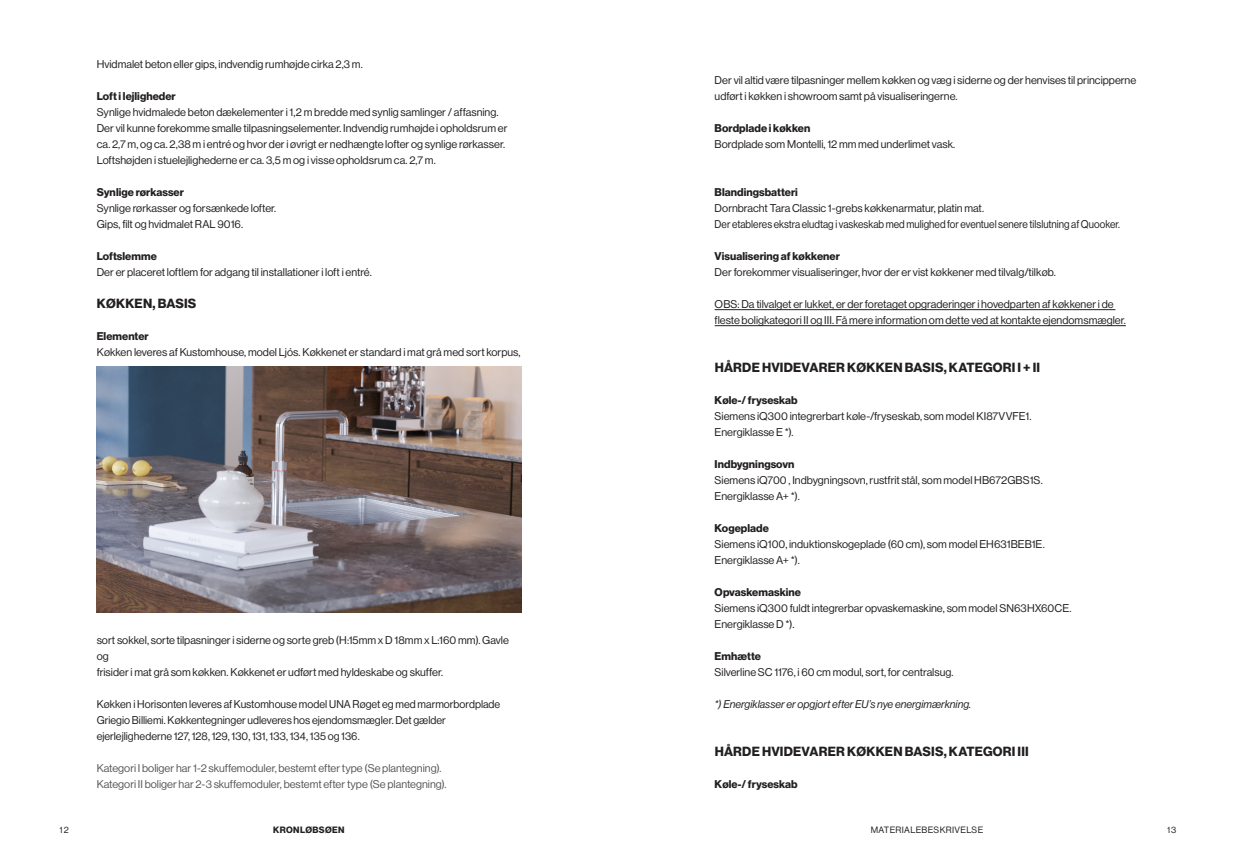
<style>
.page{position:relative;width:1236px;height:865px;background:#fff}
.page>*{position:absolute;margin:0;border:0;box-sizing:border-box;transform-origin:0 0}
.t1{font:13px "N Haas Grotesk DS Pro 75 Bd";letter-spacing:.02em;color:#231f20}
.t2{font:11px/16px "N Haas Grotesk DS Pro 55 Rg";color:#231f20}
.t3{font:11px "N Haas Grotesk DS Pro 75 Bd";letter-spacing:.005em;color:#231f20}
.t4{font:11px/16px "N Haas Grotesk DS Pro 55 Rg";color:#57585a}
.t5{font:11px "N Haas Grotesk DS Pro 56 It";color:#231f20}
.t6{font:9px "N Haas Grotesk DS Pro 55 Rg";letter-spacing:.04em;color:#231f20}
.t7{font:9px "N Haas Grotesk DS Pro 75 Bd";letter-spacing:.04em;color:#231f20}
</style>
<div class="page">
<hr style="left:715px;top:309px;width:400px;height:1px;background:#231f20">
<hr style="left:715px;top:325px;width:411px;height:1px;background:#231f20">
<img style="left:97px;top:366px;width:424px;height:246px">
<p class="t2" style="left:97px;top:57px;width:268px">Hvidmalet beton eller gips, indvendig rumhøjde cirka 2,3 m.</p>
<p class="t3" style="left:97px;top:90px;width:81px">Loft i lejligheder</p>
<p class="t2" style="left:97px;top:105px;width:412px">Synlige hvidmalede beton dækelementer i 1,2 m bredde med synlig samlinger / affasning.<br>Der vil kunne forekomme smalle tilpasningselementer. Indvendig rumhøjde i opholdsrum er ca. 2,7 m, og ca. 2,38 m i entré og hvor der i øvrigt er nedhængte lofter og synlige rørkasser.<br>Loftshøjden i stuelejlighederne er ca. 3,5 m og i visse opholdsrum ca. 2,7 m.</p>
<p class="t3" style="left:97px;top:186px;width:89px">Synlige rørkasser</p>
<p class="t2" style="left:97px;top:201px;width:181px">Synlige rørkasser og forsænkede lofter.<br>Gips, filt og hvidmalet RAL 9016.</p>
<p class="t3" style="left:97px;top:250px;width:62px">Loftslemme</p>
<p class="t2" style="left:97px;top:265px;width:277px">Der er placeret loftlem for adgang til installationer i loft i entré.</p>
<p class="t1" style="left:97px;top:296px;width:101px">KØKKEN, BASIS</p>
<p class="t3" style="left:97px;top:330px;width:54px">Elementer</p>
<p class="t2" style="left:97px;top:345px;width:425px">Køkken leveres af Kustomhouse, model Ljós. Køkkenet er standard i mat grå med sort korpus,</p>
<p class="t2" style="left:97px;top:633px;width:414px">sort sokkel, sorte tilpasninger i siderne og sorte greb (H:15mm x D 18mm x L:160 mm). Gavle og<br>frisider i mat grå som køkken. Køkkenet er udført med hyldeskabe og skuffer.</p>
<p class="t2" style="left:97px;top:697px;width:405px">Køkken i Horisonten leveres af Kustomhouse model UNA Røget eg med marmorbordplade<br>Griegio Billiemi. Køkkentegninger udleveres hos ejendomsmægler. Det gælder ejerlejlighederne 127, 128, 129, 130, 131, 133, 134, 135 og 136.</p>
<p class="t4" style="left:97px;top:761px;width:351px">Kategori I boliger har 1-2 skuffemoduler, bestemt efter type (Se plantegning).<br>Kategori II boliger har 2-3 skuffemoduler, bestemt efter type (Se plantegning).</p>
<p class="t2" style="left:715px;top:73px;width:423px">Der vil altid være tilpasninger mellem køkken og væg i siderne og der henvises til principperne udført i køkken i showroom samt på visualiseringerne.</p>
<p class="t3" style="left:715px;top:122px;width:97px">Bordplade i køkken</p>
<p class="t2" style="left:715px;top:137px;width:242px">Bordplade som Montelli, 12 mm med underlimet vask.</p>
<p class="t3" style="left:715px;top:186px;width:85px">Blandingsbatteri</p>
<p class="t2" style="left:715px;top:201px;width:407px">Dornbracht Tara Classic 1-grebs køkkenarmatur, platin mat.<br>Der etableres ekstra eludtag i vaskeskab med mulighed for eventuel senere tilslutning af Quooker.</p>
<p class="t3" style="left:715px;top:250px;width:127px">Visualisering af køkkener</p>
<p class="t2" style="left:715px;top:265px;width:343px">Der forekommer visualiseringer, hvor der er vist køkkener med tilvalg/tilkøb.</p>
<p class="t2" style="left:715px;top:297px;width:413px">OBS: Da tilvalget er lukket, er der foretaget opgraderinger i hovedparten af køkkener i de fleste boligkategori II og III. Få mere information om dette ved at kontakte ejendomsmægler.</p>
<p class="t1" style="left:715px;top:360px;width:327px">HÅRDE HVIDEVARER KØKKEN BASIS, KATEGORI I + II</p>
<p class="t3" style="left:715px;top:394px;width:85px">Køle-/ fryseskab</p>
<p class="t2" style="left:715px;top:409px;width:318px">Siemens iQ300 integrerbart køle-/fryseskab, som model KI87VVFE1.<br>Energiklasse E *).</p>
<p class="t3" style="left:715px;top:458px;width:81px">Indbygningsovn</p>
<p class="t2" style="left:715px;top:473px;width:330px">Siemens iQ700 , Indbygningsovn, rustfrit stål, som model HB672GBS1S.<br>Energiklasse A+ *).</p>
<p class="t3" style="left:715px;top:522px;width:56px">Kogeplade</p>
<p class="t2" style="left:715px;top:537px;width:332px">Siemens iQ100, induktionskogeplade (60 cm), som model EH631BEB1E.<br>Energiklasse A+ *).</p>
<p class="t3" style="left:715px;top:586px;width:88px">Opvaskemaskine</p>
<p class="t2" style="left:715px;top:601px;width:358px">Siemens iQ300 fuldt integrerbar opvaskemaskine, som model SN63HX60CE.<br>Energiklasse D *).</p>
<p class="t3" style="left:715px;top:650px;width:48px">Emhætte</p>
<p class="t2" style="left:715px;top:665px;width:240px">Silverline SC 1176, i 60 cm modul, sort, for centralsug.</p>
<p class="t5" style="left:715px;top:700px;width:258px">*) Energiklasser er opgjort efter EU’s nye energimærkning.</p>
<p class="t1" style="left:715px;top:744px;width:316px">HÅRDE HVIDEVARER KØKKEN BASIS, KATEGORI III</p>
<p class="t3" style="left:715px;top:778px;width:85px">Køle-/ fryseskab</p>
<p class="t6" style="left:60px;top:825px;width:11px">12</p>
<p class="t7" style="left:273px;top:824px;width:73px">KRONLØBSØEN</p>
<p class="t6" style="left:871px;top:824px;width:114px">MATERIALEBESKRIVELSE</p>
<p class="t6" style="left:1167px;top:825px;width:11px">13</p>
</div>
